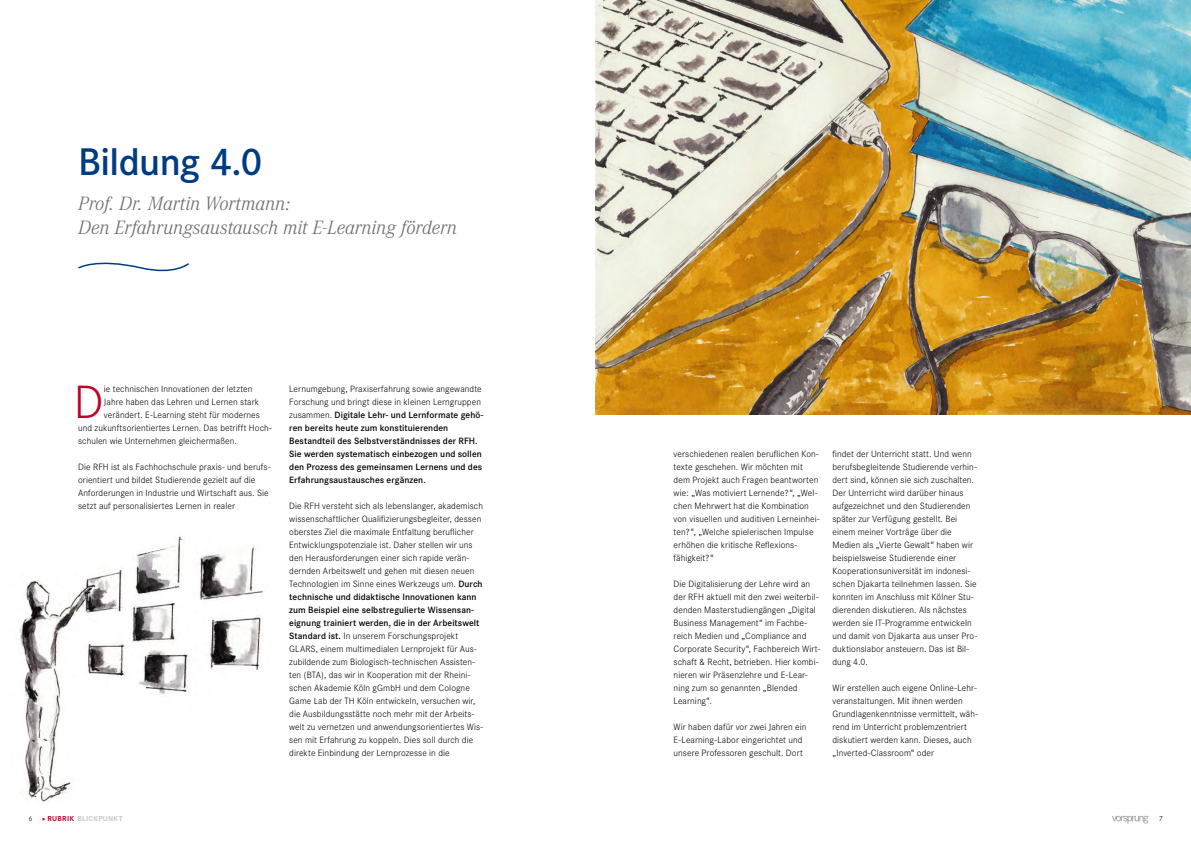
<style>
.page{position:relative;width:1191px;height:842px;background:#fff}
.page>*{position:absolute;margin:0;border:0;box-sizing:border-box;transform-origin:0 0}
.t1{font:300 48.5px "Corporate S";color:#c10028}
.t2{font:600 40px "Corporate S";letter-spacing:-.015em;color:#003c83}
.t3{font:italic 300 20px/24px "Corporate A";color:#6e6e6e}
.t4{font:300 9.5px/13px "Corporate S";letter-spacing:.005em;color:#000}
.t5{font:600 9.5px/13px "Corporate S";letter-spacing:.005em;color:#000}
.t6{font:700 7.5px "Corporate S";letter-spacing:.035em;color:#c5c6c6}
.t7{font:300 7.5px "Corporate S";color:#000}
.s1{font-weight:300}
.s2{font-weight:600}
.s3{color:#c10028}
</style>
<div class="page">
<svg style="left:78px;top:262px;width:111px;height:10px"></svg>
<img style="left:595px;top:0;width:596px;height:415px">
<img style="left:19px;top:536px;width:245px;height:266px">
<svg style="left:1112px;top:816px;width:36px;height:7px"></svg>
<h2 class="t2" style="left:78px;top:139px;width:186px">Bildung 4.0</h2>
<h3 class="t3" style="left:78px;top:192px;width:380px">Prof. Dr. Martin Wortmann:<br>Den Erfahrungsaustausch mit E-Learning fördern</h3>
<h1 class="t1" style="left:74px;top:375px;width:32px">D</h1>
<p class="t4" style="left:104px;top:383px;width:150px">ie technischen Innovationen der letzten</p>
<p class="t4" style="left:104px;top:396px;width:157px">Jahre haben das Lehren und Lernen stark</p>
<p class="t4" style="left:104px;top:409px;width:157px">verändert. E-Learning steht für modernes</p>
<p class="t4" style="left:78px;top:422px;width:195px">und zukunftsorientiertes Lernen. Das betrifft Hoch-</p>
<p class="t4" style="left:78px;top:435px;width:160px">schulen wie Unternehmen gleichermaßen.</p>
<p class="t4" style="left:78px;top:461px;width:194px">Die RFH ist als Fachhochschule praxis- und berufs&shy;orientiert und bildet Studierende gezielt auf die Anforderungen in Industrie und Wirtschaft aus. Sie setzt auf personalisiertes Lernen in realer</p>
<p class="t5" style="left:289px;top:383px;width:196px"><span class="s1">Lernumgebung, Praxiserfahrung sowie angewandte Forschung und bringt diese in kleinen Lerngruppen zusammen.</span> Digitale Lehr- und Lernformate gehö&shy;ren bereits heute zum konstituierenden Bestandteil des Selbstverständnisses der RFH.<br>Sie werden systematisch einbezogen und sollen den Prozess des gemeinsamen Lernens und des Erfahrungsaustausches ergänzen.</p>
<p class="t4" style="left:289px;top:500px;width:195px">Die RFH versteht sich als lebenslanger, akademisch wissenschaftlicher Qualifizierungsbegleiter, dessen oberstes Ziel die maximale Entfaltung beruflicher Entwicklungspotenziale ist. Daher stellen wir uns den Herausforderungen einer sich rapide verän&shy;dernden Arbeitswelt und gehen mit diesen neuen Technologien im Sinne eines Werkzeugs um. <span class="s2">Durch technische und didaktische Innovationen kann zum Beispiel eine selbstregulierte Wissensan&shy;eignung trainiert werden, die in der Arbeitswelt Standard ist.</span> In unserem Forschungsprojekt GLARS, einem multimedialen Lernprojekt für Aus&shy;zubildende zum Biologisch-technischen Assisten&shy;ten (BTA), das wir in Kooperation mit der Rheini&shy;schen Akademie Köln gGmbH und dem Cologne Game Lab der TH Köln entwickeln, versuchen wir, die Ausbildungsstätte noch mehr mit der Arbeits&shy;welt zu vernetzen und anwendungsorientiertes Wis&shy;sen mit Erfahrung zu koppeln. Dies soll durch die direkte Einbindung der Lernprozesse in die</p>
<p class="t4" style="left:673px;top:448px;width:148px">verschiedenen realen beruflichen Kon&shy;texte geschehen. Wir möchten mit dem Projekt auch Fragen beantworten wie: „Was motiviert Lernende?“, „Wel&shy;chen Mehrwert hat die Kombination von visuellen und auditiven Lerneinhei&shy;ten?“, „Welche spielerischen Impulse erhöhen die kritische Reflexions&shy;fähigkeit?“</p>
<p class="t4" style="left:673px;top:578px;width:148px">Die Digitalisierung der Lehre wird an der RFH aktuell mit den zwei weiterbil&shy;denden Masterstudiengängen „Digital Business Management“ im Fachbe&shy;reich Medien und „Compliance and Corporate Security“, Fachbereich Wirt&shy;schaft &amp; Recht, betrieben. Hier kombi&shy;nieren wir Präsenzlehre und E-Lear&shy;ning zum so genannten „Blended Learning“.</p>
<p class="t4" style="left:673px;top:721px;width:134px">Wir haben dafür vor zwei Jahren ein<br>E-Learning-Labor eingerichtet und unsere Professoren geschult. Dort</p>
<p class="t4" style="left:832px;top:448px;width:146px">findet der Unterricht statt. Und wenn berufsbegleitende Studierende verhin&shy;dert sind, können sie sich zuschalten.<br>Der Unterricht wird darüber hinaus aufgezeichnet und den Studierenden später zur Verfügung gestellt. Bei einem meiner Vorträge über die Medien als „Vierte Gewalt“ haben wir beispielsweise Studierende einer Kooperationsuniversität im indonesi&shy;schen Djakarta teilnehmen lassen. Sie konnten im Anschluss mit Kölner Stu&shy;dierenden diskutieren. Als nächstes werden sie IT-Programme entwickeln und damit von Djakarta aus unser Pro&shy;duktionslabor ansteuern. Das ist Bil&shy;dung 4.0.</p>
<p class="t4" style="left:832px;top:682px;width:147px">Wir erstellen auch eigene Online-Lehr&shy;veranstaltungen. Mit ihnen werden Grundlagenkenntnisse vermittelt, wäh&shy;rend im Unterricht problemzentriert diskutiert werden kann. Dieses, auch „Inverted-Classroom“ oder</p>
<p class="t7" style="left:28px;top:814px;width:5px">6</p>
<p class="t6" style="left:48px;top:814px;width:76px"><span class="s3">RUBRIK</span> BLICKPUNKT</p>
<p class="t7" style="left:1158px;top:814px;width:5px">7</p>
</div>
